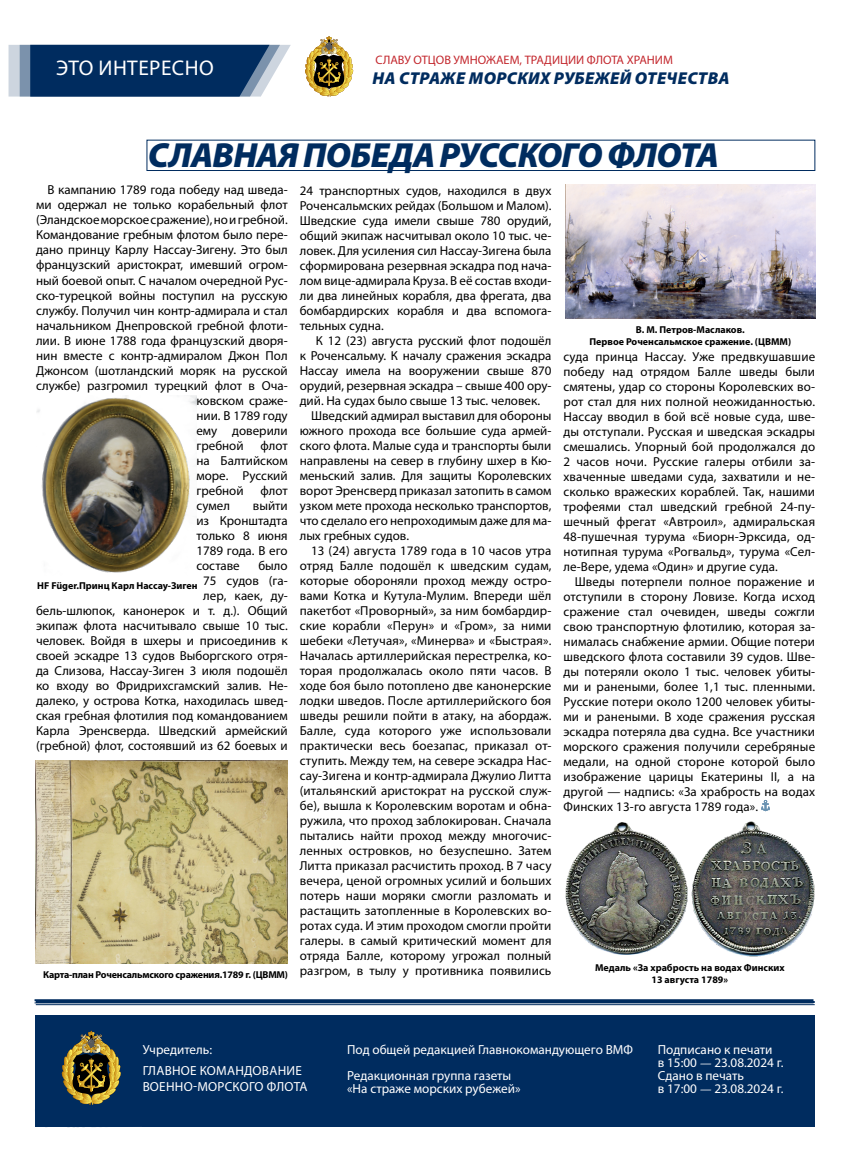
<style>
.page{position:relative;width:851px;height:1163px;background:#fff}
.page>*{position:absolute;margin:0;border:0;box-sizing:border-box;transform-origin:0 0}
.t1{font:italic 900 35px "Myriad Pro";letter-spacing:-.02em;color:#002c5f}
.t2{font:21.3px "Myriad Pro";letter-spacing:.02em;color:#fff}
.t3{font:italic 900 17.2px "Myriad Pro";letter-spacing:.02em;color:#002c5f}
.t4{font:13.2px/13.2px "Myriad Pro";color:#fff}
.t5{font:13.2px "Myriad Pro";letter-spacing:.02em;color:#fff}
.t6{font:13px/15px "Myriad Pro";color:#000;text-align:justify}
.t7{font:12.3px "Myriad Pro";color:#c3272d}
.t8{font:700 10px/12px "Myriad Pro";color:#000;text-align:center}
.t9{font:700 10px "Myriad Pro";letter-spacing:-.02em;color:#000}
.s1{font-family:"Minion Pro";font-style:italic}
</style>
<div class="page">
<svg style="left:305px;top:36px;width:48px;height:61px"></svg>
<svg style="left:9px;top:45px;width:282px;height:52px;background:#274c77"></svg>
<div style="left:36px;top:1015px;width:778px;height:111px;background:#002c5f"></div>
<svg style="left:61px;top:1030px;width:60px;height:75px"></svg>
<svg style="left:35px;top:1126px;width:14px;height:1px"></svg>
<hr style="left:36px;top:1000px;width:778px;height:2px;background:#002c5f">
<hr style="left:36px;top:1004px;width:778px;height:1px;background:#002c5f">
<hr style="left:35px;top:999px;width:778px;height:2px;background:#002c5f">
<hr style="left:35px;top:1002px;width:778px;height:1px;background:#002c5f">
<div style="left:146px;top:140px;width:669px;height:31px;border:1px solid #002c5f"></div>
<svg style="left:761px;top:799px;width:9px;height:12px"></svg>
<img style="left:37px;top:395px;width:159px;height:178px">
<img style="left:36px;top:760px;width:251px;height:203px">
<img style="left:565px;top:185px;width:250px;height:133px">
<img style="left:565px;top:821px;width:250px;height:135px">
<h2 class="t2" style="left:56px;top:55px;width:159px">ЭТО ИНТЕРЕСНО</h2>
<p class="t7" style="left:375px;top:52px;width:299px">СЛАВУ ОТЦОВ УМНОЖАЕМ, ТРАДИЦИИ ФЛОТА ХРАНИМ</p>
<h3 class="t3" style="left:372px;top:69px;width:358px">НА СТРАЖЕ МОРСКИХ РУБЕЖЕЙ ОТЕЧЕСТВА</h3>
<h1 class="t1" style="left:148px;top:135px;width:572px">СЛАВНАЯ ПОБЕДА РУССКОГО ФЛОТА</h1>
<p class="t6" style="left:47px;top:182px;width:242px">В кампанию 1789 года победу над шведа-</p>
<p class="t6" style="left:36px;top:197px;width:253px">ми одержал не только корабельный флот</p>
<p class="t6" style="left:36px;top:212px;width:253px">(Эландское морское сражение), но и гребной.</p>
<p class="t6" style="left:36px;top:227px;width:253px">Командование гребным флотом было пере-</p>
<p class="t6" style="left:36px;top:242px;width:253px">дано принцу Карлу Нассау-Зигену. Это был</p>
<p class="t6" style="left:36px;top:257px;width:253px">французский аристократ, имевший огром-</p>
<p class="t6" style="left:36px;top:272px;width:253px">ный боевой опыт. С началом очередной Рус-</p>
<p class="t6" style="left:36px;top:287px;width:253px">ско-турецкой войны поступил на русскую</p>
<p class="t6" style="left:36px;top:302px;width:253px">службу. Получил чин контр-адмирала и стал</p>
<p class="t6" style="left:36px;top:317px;width:253px">начальником Днепровской гребной флоти-</p>
<p class="t6" style="left:36px;top:332px;width:253px">лии. В июне 1788 года французский дворя-</p>
<p class="t6" style="left:36px;top:347px;width:253px">нин вместе с контр-адмиралом Джон Пол</p>
<p class="t6" style="left:36px;top:362px;width:253px">Джонсом (шотландский моряк на русской</p>
<p class="t6" style="left:36px;top:377px;width:253px">службе) разгромил турецкий флот в Оча-</p>
<p class="t6" style="left:196px;top:392px;width:93px">ковском сраже-</p>
<p class="t6" style="left:196px;top:407px;width:93px">нии. В 1789 году</p>
<p class="t6" style="left:196px;top:422px;width:93px">ему доверили</p>
<p class="t6" style="left:196px;top:437px;width:49px">гребной</p>
<p class="t6" style="left:300px;top:182px;width:253px">24 транспортных судов, находился в двух Роченсальмских рейдах (Большом и Малом).<br>Шведские суда имели свыше 780 орудий, общий экипаж насчитывал около 10 тыс. че&shy;ловек. Для усиления сил Нассау-Зигена была сформирована резервная эскадра под нача&shy;лом вице-адмирала Круза. В её состав входи&shy;ли два линейных корабля, два фрегата, два бомбардирских корабля и два вспомога&shy;тельных судна.</p>
<p class="t6" style="left:316px;top:332px;width:237px">К 12 (23) августа русский флот подошёл</p>
<p class="t6" style="left:300px;top:347px;width:253px">к Роченсальму. К началу сражения эскадра</p>
<p class="t6" style="left:300px;top:362px;width:253px">Нассау имела на вооружении свыше 870</p>
<p class="t6" style="left:300px;top:377px;width:253px">орудий, резервная эскадра – свыше 400 ору-</p>
<p class="t6" style="left:300px;top:392px;width:242px">дий. На судах было свыше 13 тыс. человек.</p>
<p class="t6" style="left:311px;top:407px;width:242px">Шведский адмирал выставил для обороны</p>
<p class="t6" style="left:300px;top:422px;width:253px">южного прохода все большие суда армей-</p>
<p class="t6" style="left:300px;top:437px;width:253px">ского флота. Малые суда и транспорты были</p>
<p class="t6" style="left:300px;top:452px;width:253px">направлены на север в глубину шхер в Кю-</p>
<p class="t6" style="left:300px;top:467px;width:253px">меньский залив. Для защиты Королевских</p>
<p class="t6" style="left:300px;top:482px;width:253px">ворот Эренсверд приказал затопить в самом</p>
<p class="t6" style="left:300px;top:497px;width:253px">узком мете прохода несколько транспортов,</p>
<p class="t6" style="left:300px;top:512px;width:253px">что сделало его непроходимым даже для ма-</p>
<p class="t6" style="left:300px;top:527px;width:111px">лых гребных судов.</p>
<p class="t6" style="left:311px;top:542px;width:242px">13 (24) августа 1789 года в 10 часов утра</p>
<p class="t6" style="left:300px;top:557px;width:253px">отряд Балле подошёл к шведским судам,</p>
<p class="t6" style="left:300px;top:572px;width:253px">которые обороняли проход между остро-</p>
<p class="t6" style="left:300px;top:587px;width:253px">вами Котка и Кутула-Мулим. Впереди шёл</p>
<p class="t6" style="left:300px;top:602px;width:253px">пакетбот «Проворный», за ним бомбардир-</p>
<p class="t6" style="left:300px;top:617px;width:253px">ские корабли «Перун» и «Гром», за ними</p>
<p class="t6" style="left:300px;top:632px;width:253px">шебеки «Летучая», «Минерва» и «Быстрая».</p>
<p class="t6" style="left:300px;top:647px;width:253px">Началась артиллерийская перестрелка, ко-</p>
<p class="t6" style="left:300px;top:662px;width:253px">торая продолжалась около пяти часов. В</p>
<p class="t6" style="left:300px;top:677px;width:253px">ходе боя было потоплено две канонерские</p>
<p class="t6" style="left:300px;top:692px;width:253px">лодки шведов. После артиллерийского боя</p>
<p class="t6" style="left:300px;top:707px;width:253px">шведы решили пойти в атаку, на абордаж.</p>
<p class="t6" style="left:300px;top:722px;width:253px">Балле, суда которого уже использовали</p>
<p class="t6" style="left:300px;top:737px;width:253px">практически весь боезапас, приказал от-</p>
<p class="t6" style="left:300px;top:752px;width:253px">ступить. Между тем, на севере эскадра Нас-</p>
<p class="t6" style="left:300px;top:767px;width:253px">сау-Зигена и контр-адмирала Джулио Литта</p>
<p class="t6" style="left:300px;top:782px;width:253px">(итальянский аристократ на русской служ-</p>
<p class="t6" style="left:300px;top:797px;width:253px">бе), вышла к Королевским воротам и обна-</p>
<p class="t6" style="left:300px;top:812px;width:253px">ружила, что проход заблокирован. Сначала</p>
<p class="t6" style="left:300px;top:827px;width:253px">пытались найти проход между многочис-</p>
<p class="t6" style="left:300px;top:842px;width:253px">ленных островков, но безуспешно. Затем</p>
<p class="t6" style="left:300px;top:857px;width:253px">Литта приказал расчистить проход. В 7 часу</p>
<p class="t6" style="left:300px;top:872px;width:253px">вечера, ценой огромных усилий и больших</p>
<p class="t6" style="left:300px;top:887px;width:253px">потерь наши моряки смогли разломать и</p>
<p class="t6" style="left:300px;top:902px;width:253px">растащить затопленные в Королевских во-</p>
<p class="t6" style="left:300px;top:917px;width:253px">ротах суда. И этим проходом смогли пройти</p>
<p class="t6" style="left:300px;top:932px;width:253px">галеры. в самый критический момент для</p>
<p class="t6" style="left:300px;top:947px;width:253px">отряда Балле, которому угрожал полный</p>
<p class="t6" style="left:300px;top:962px;width:253px">разгром, в тылу у противника появились</p>
<p class="t8" style="left:589px;top:323px;width:203px">В. М. Петров-Маслаков.<br>Первое Роченсальмское сражение. (ЦВММ)</p>
<p class="t6" style="left:563px;top:349px;width:253px">суда принца Нассау. Уже предвкушавшие победу над отрядом Балле шведы были смятены, удар со стороны Королевских во&shy;рот стал для них полной неожиданностью.<br>Нассау вводил в бой всё новые суда, шве&shy;ды отступали. Русская и шведская эскадры смешались. Упорный бой продолжался до 2 часов ночи. Русские галеры отбили за&shy;хваченные шведами суда, захватили и не&shy;сколько вражеских кораблей. Так, нашими трофеями стал шведский гребной 24-пу&shy;шечный фрегат «Автроил», адмиральская 48-пушечная турума «Биорн-Эрксида, од&shy;нотипная турума «Рогвальд», турума «Сел&shy;ле-Вере, удема «Один» и другие суда.</p>
<p class="t6" style="left:563px;top:574px;width:253px;text-indent:11px">Шведы потерпели полное поражение и отступили в сторону Ловизе. Когда исход сражение стал очевиден, шведы сожгли свою транспортную флотилию, которая за&shy;нималась снабжение армии. Общие потери шведского флота составили 39 судов. Шве&shy;ды потеряли около 1 тыс. человек убиты&shy;ми и ранеными, более 1,1 тыс. пленными.<br>Русские потери около 1200 человек убиты&shy;ми и ранеными. В ходе сражения русская эскадра потеряла два судна. Все участники морского сражения получили серебряные медали, на одной стороне которой было изображение царицы Екатерины II, а на другой — надпись: «За храбрость на водах Финских 13-го августа 1789 года».</p>
<p class="t6" style="left:196px;top:437px;width:93px;text-indent:64px">флот на Балтийском море. Русский гребной</p>
<p class="t6" style="left:260px;top:482px;width:29px">флот</p>
<p class="t6" style="left:196px;top:497px;width:93px;text-indent:56px">выйти из Кронштадта только 8 июня 1789 года. В его составе</p>
<p class="t6" style="left:196px;top:497px;width:35px">сумел</p>
<p class="t6" style="left:36px;top:557px;width:253px;text-align:right">было<br>75 судов (га-<br>лер, каек, ду-<br>бель-шлюпок, канонерок и т. д.). Общий экипаж флота насчитывало свыше 10 тыс. человек. Войдя в шхеры и присоединив к своей эскадре 13 судов Выборгского отря&shy;да Слизова, Нассау-Зиген 3 июля подошёл ко входу во Фридрихсгамский залив. Не&shy;далеко, у острова Котка, находилась швед&shy;ская гребная флотилия под командованием Карла Эренсверда. Шведский армейский (гребной) флот, состоявший из 62 боевых и</p>
<p class="t8" style="left:37px;top:578px;width:162px">HF Füger.Принц Карл Нассау-Зиген</p>
<p class="t8" style="left:595px;top:961px;width:191px">Медаль «За храбрость на водах Финских<br>13 августа 1789»</p>
<p class="t9" style="left:43px;top:968px;width:246px">Карта-план Роченсальмского сражения.1789 г. (ЦВММ)</p>
<p class="t4" style="left:143px;top:1038px;width:161px;line-height:21.6px">Учредитель:<br>ГЛАВНОЕ КОМАНДОВАНИЕ</p>
<p class="t5" style="left:143px;top:1078px;width:166px">ВОЕННО-МОРСКОГО ФЛОТА</p>
<p class="t4" style="left:347px;top:1035px;width:287px;line-height:26.3px">Под общей редакцией Главнокомандующего ВМФ<br>Редакционная группа газеты</p>
<p class="t4" style="left:347px;top:1081px;width:175px">«На страже морских рубежей»</p>
<p class="t4" style="left:657px;top:1042px;width:127px">Подписано к печати<br>в 15:00 <span class="s1">—</span> 23.08.2024 г.<br>Сдано в печать<br>в 17:00 <span class="s1">—</span> 23.08.2024 г.</p>
</div>
